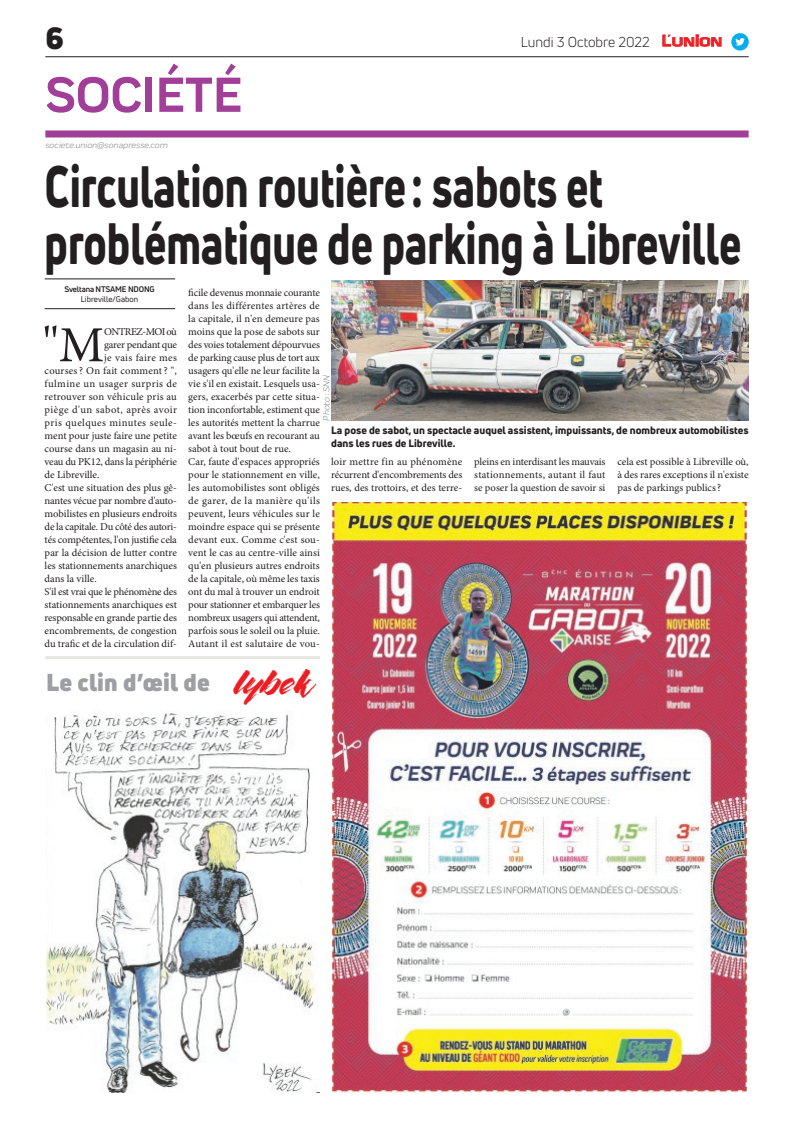
<style>
.page{position:relative;width:794px;height:1129px;background:#fff}
.page>*{position:absolute;margin:0;border:0;box-sizing:border-box;transform-origin:0 0}
.t1{font:800 57px/57px "Uni Neue";color:#231f20;scale:.74 1}
.t2{font:700 51px "Praktika";color:#a13e97}
.t3{font:50.5px "Minion Pro";color:#231f20}
.t4{font:900 30px "Uni Neue";color:#231f20}
.t5{font:900 23.9px "Uni Neue";letter-spacing:.01em;color:#9e9fa3}
.t6{font:14px "Uni Neue";color:#231f20}
.t7{font:10.5px/13px "Minion Pro";color:#231f20;text-align:justify}
.t8{font:800 10.5px/12.6px "Uni Neue";color:#231f20}
.t9{font:10.5px "Minion Pro";letter-spacing:-.02em;color:#231f20}
.t10{font:10.5px "Minion Pro";letter-spacing:.035em;color:#231f20}
.t11{font:10.5px "Minion Pro";letter-spacing:-.025em;color:#231f20}
.t12{font:10.5px "Minion Pro";letter-spacing:.04em;color:#231f20}
.t13{font:10.5px "Minion Pro";letter-spacing:.02em;color:#231f20}
.t14{font:10.5px "Minion Pro";letter-spacing:.03em;color:#231f20}
.t15{font:10.5px "Minion Pro";letter-spacing:-.05em;color:#231f20}
.t16{font:italic 9px "Praktika";color:#818386}
.t17{font:700 8px "Uni Neue";letter-spacing:-.02em;color:#231f20}
.t18{font:8px "Uni Neue";color:#231f20}
.s1{font-family:"Eurostile";font-weight:600;font-size:14.9px;color:#ee1d23}
.s2{font-family:"Eurostile";font-weight:600;font-size:11.4px;color:#ee1d23}
.s3{font-family:"The Flower City";font-weight:400;font-size:37.7px;color:#ee1d23}
</style>
<div class="page">
<hr style="left:45px;top:56px;width:703px;height:1px;background:#231f20">
<div style="left:45px;top:130px;width:703px;height:7px;background:#a13e97"></div>
<svg style="left:662px;top:34px;width:60px;height:13px"></svg>
<div style="left:731px;top:33px;width:17px;height:18px;background:#00aeef;border-radius:50%"></div>
<svg style="left:735px;top:38px;width:10px;height:8px"></svg>
<img style="left:333px;top:502px;width:414px;height:589px">
<hr style="left:45px;top:656px;width:275px;height:3px;background:#e7e8e2">
<img style="left:46px;top:713px;width:270px;height:378px">
<hr style="left:45px;top:308px;width:130px;height:1px;background:#231f20">
<hr style="left:45px;top:279px;width:130px;height:1px;background:#231f20">
<img style="left:332px;top:281px;width:416px;height:139px">
<h3 class="t4" style="left:45px;top:17px;width:20px">6</h3>
<h2 class="t2" style="left:45px;top:54px;width:198px">SOCIÉTÉ</h2>
<p class="t16" style="left:45px;top:139px;width:124px">societe.union@sonapresse.com</p>
<h3 class="t6" style="left:521px;top:33px;width:202px">Lundi 3 Octobre 2022 <span class="s1">L</span><span class="s2">UNION</span></h3>
<h1 class="t1" style="left:45px;top:157px;width:943px">Circulation routière: sabots et problématique de parking à Libreville</h1>
<p class="t17" style="left:64px;top:284px;width:92px">Sveltana NTSAME NDONG</p>
<p class="t18" style="left:81px;top:294px;width:59px">Libreville/Gabon</p>
<p class="t7" style="left:188px;top:286px;width:133px;text-align:left">ficile devenus monnaie courante dans les différentes artères de la capitale, il n'en demeure pas moins que la pose de sabots sur des voies totalement dépourvues de parking cause plus de tort aux usagers qu'elle ne leur facilite la vie s'il en existait. Lesquels usa&shy;gers, exacerbés par cette situa&shy;tion inconfortable, estiment que les autorités mettent la charrue avant les bœufs en recourant au sabot à tout bout de rue.<br>Car, faute d'espaces appropriés pour le stationnement en ville, les automobilistes sont obligés de garer, de la manière qu'ils peuvent, leurs véhicules sur le moindre espace qui se présente devant eux. Comme c'est sou&shy;vent le cas au centre-ville ainsi qu'en plusieurs autres endroits de la capitale, où même les taxis ont du mal à trouver un endroit pour stationner et embarquer les nombreux usagers qui attendent, parfois sous le soleil ou la pluie.<br>Autant il est salutaire de vou-</p>
<h3 class="t3" style="left:42px;top:311px;width:63px">"M</h3>
<p class="t15" style="left:104px;top:325px;width:74px">ONTREZ-MOI où</p>
<p class="t11" style="left:104px;top:338px;width:74px">garer pendant que</p>
<p class="t14" style="left:104px;top:351px;width:74px">je vais faire mes</p>
<p class="t13" style="left:45px;top:364px;width:134px">courses? On fait comment? ",</p>
<p class="t10" style="left:45px;top:377px;width:134px">fulmine un usager surpris de</p>
<p class="t7" style="left:45px;top:390px;width:134px">retrouver son véhicule pris au</p>
<p class="t10" style="left:45px;top:403px;width:134px">piège d'un sabot, après avoir</p>
<p class="t12" style="left:45px;top:416px;width:134px">pris quelques minutes seule-</p>
<p class="t7" style="left:45px;top:429px;width:134px">ment pour juste faire une petite</p>
<p class="t7" style="left:45px;top:442px;width:134px">course dans un magasin au ni-</p>
<p class="t9" style="left:45px;top:455px;width:134px">veau du PK12, dans la périphérie</p>
<p class="t7" style="left:45px;top:468px;width:56px">de Libreville.</p>
<p class="t7" style="left:45px;top:481px;width:134px">C'est une situation des plus gê-</p>
<p class="t11" style="left:45px;top:494px;width:134px">nantes vécue par nombre d'auto-</p>
<p class="t7" style="left:45px;top:507px;width:134px">mobilistes en plusieurs endroits</p>
<p class="t9" style="left:45px;top:520px;width:134px">de la capitale. Du côté des autori-</p>
<p class="t7" style="left:45px;top:533px;width:134px">tés compétentes, l'on justifie cela</p>
<p class="t7" style="left:45px;top:546px;width:134px">par la décision de lutter contre</p>
<p class="t7" style="left:45px;top:559px;width:134px">les stationnements anarchiques</p>
<p class="t7" style="left:45px;top:572px;width:54px">dans la ville.</p>
<p class="t9" style="left:45px;top:585px;width:134px">S'il est vrai que le phénomène des</p>
<p class="t7" style="left:45px;top:598px;width:134px">stationnements anarchiques est</p>
<p class="t7" style="left:45px;top:611px;width:134px">responsable en grande partie des</p>
<p class="t7" style="left:45px;top:624px;width:134px">encombrements, de congestion</p>
<p class="t7" style="left:45px;top:637px;width:134px">du trafic et de la circulation dif-</p>
<p class="t16" style="left:320px;top:420px;width:47px;rotate:-90deg">Photo : SNN</p>
<p class="t8" style="left:331px;top:424px;width:419px">La pose de sabot, un spectacle auquel assistent, impuissants, de nombreux automobilistes dans les rues de Libreville.</p>
<p class="t7" style="left:331px;top:455px;width:133px">loir mettre fin au phénomène récurrent d'encombrements des rues, des trottoirs, et des terre-</p>
<p class="t7" style="left:474px;top:455px;width:133px">pleins en interdisant les mauvais stationnements, autant il faut se poser la question de savoir si</p>
<p class="t7" style="left:617px;top:455px;width:133px">cela est possible à Libreville où, à des rares exceptions il n'existe pas de parkings publics?</p>
<h3 class="t5" style="left:46px;top:665px;width:265px">Le clin d’œil de <span class="s3">lybek</span></h3>
</div>
